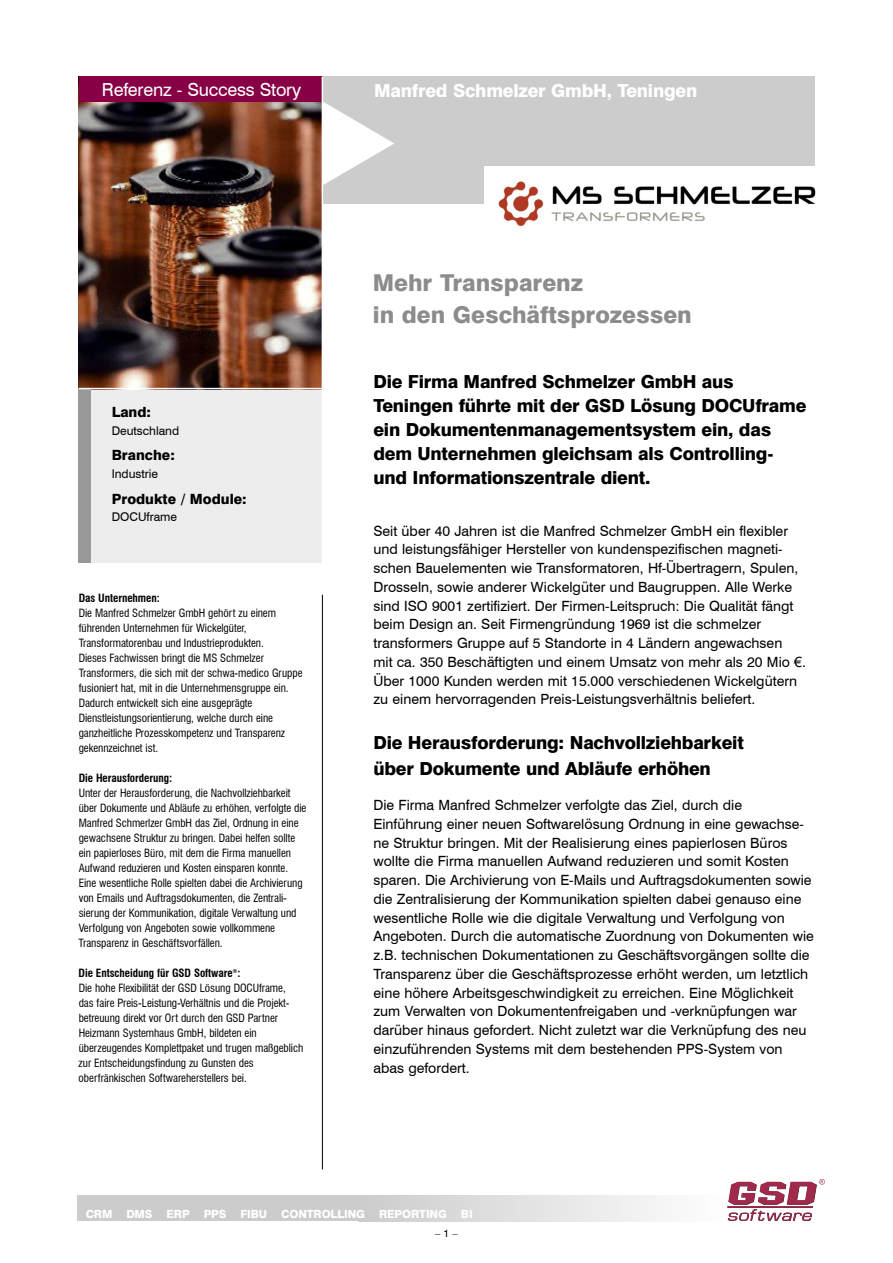
<style>
.page{position:relative;width:893px;height:1263px;background:#fff}
.page>*{position:absolute;margin:0;border:0;box-sizing:border-box;transform-origin:0 0}
.t1{font:800 23.25px/31.5px "Swiss 721 BT";color:#8c8c8c}
.t2{font:800 18px/24px "Swiss 721 BT";letter-spacing:-.01em;color:#000}
.t3{font:800 18px "Swiss 721 BT";letter-spacing:-.01em;color:#fff}
.t4{font:18px "Swiss 721 BT";letter-spacing:-.01em;color:#fff}
.t5{font:14.1px/18.8px "Swiss 721 BT";color:#000}
.t6{font:800 14.1px "Swiss 721 BT";color:#000}
.t7{font:12px "Swiss 721 BT";color:#000}
.t8{font:800 11.25px "Swiss 721 BT";letter-spacing:-.01em;color:#fff}
.t9{font:condensed 11.1px/15px "Swiss 721 BT";letter-spacing:-.005em;color:#000}
.t10{font:700 condensed 11.1px "Swiss 721 BT";letter-spacing:-.005em;color:#000}
.t11{font:10.5px "Swiss 721 BT";color:#000}
.s1{font-weight:700}
.s2{font-family:"Arial"}
</style>
<div class="page">
<div style="left:79px;top:388px;width:243px;height:175px;background:#ededed"></div>
<div style="left:79px;top:77px;width:736px;height:127px;background:#ccc"></div>
<img style="left:79px;top:102px;width:243px;height:286px">
<div style="left:79px;top:77px;width:243px;height:25px;background:#870046"></div>
<hr style="left:322px;top:595px;width:1px;height:574px;background:#000">
<div style="left:79px;top:389px;width:12px;height:174px;background:#999"></div>
<svg style="left:323px;top:102px;width:71px;height:83px"></svg>
<hr style="left:322px;top:77px;width:1px;height:486px;background:#fff">
<hr style="left:79px;top:388px;width:243px;height:1px;background:#fff">
<div style="left:359px;top:1196px;width:370px;height:25px;background:linear-gradient(to right,#ccc,#fefefe)"></div>
<div style="left:77px;top:1196px;width:283px;height:25px;background:#ccc"></div>
<hr style="left:727px;top:1206px;width:86px;height:2px;background:#231f20">
<hr style="left:727px;top:1206px;width:86px;height:1px;background:#a12a4c">
<svg style="left:728px;top:1179px;width:97px;height:42px"></svg>
<div style="left:484px;top:167px;width:341px;height:84px;background:#fff"></div>
<img style="left:498px;top:181px;width:318px;height:46px">
<p class="t4" style="left:102px;top:79px;width:201px">Referenz - Success Story</p>
<p class="t3" style="left:374px;top:79px;width:325px">Manfred Schmelzer GmbH, Teningen</p>
<p class="t6" style="left:112px;top:403px;width:41px">Land:</p>
<p class="t7" style="left:112px;top:423px;width:69px">Deutschland</p>
<p class="t6" style="left:112px;top:447px;width:65px">Branche:</p>
<p class="t7" style="left:112px;top:467px;width:48px">Industrie</p>
<p class="t6" style="left:112px;top:490px;width:137px">Produkte / Module:</p>
<p class="t7" style="left:112px;top:509px;width:67px">DOCUframe</p>
<p class="t10" style="left:79px;top:591px;width:83px">Das Unternehmen:</p>
<p class="t9" style="left:79px;top:606px;width:225px">Die Manfred Schmelzer GmbH gehört zu einem führenden Unternehmen für Wickelgüter, Transformatorenbau und Industrieprodukten.<br>Dieses Fachwissen bringt die MS Schmelzer Transformers, die sich mit der schwa-medico Gruppe fusioniert hat, mit in die Unternehmensgruppe ein.<br>Dadurch entwickelt sich eine ausgeprägte Dienstleistungsorientierung, welche durch eine ganzheitliche Prozesskompetenz und Transparenz gekennzeichnet ist.</p>
<p class="t10" style="left:79px;top:771px;width:95px">Die Herausforderung:</p>
<p class="t9" style="left:79px;top:786px;width:229px">Unter der Herausforderung, die Nachvollziehbarkeit über Dokumente und Abläufe zu erhöhen, verfolgte die Manfred Schmerlzer GmbH das Ziel, Ordnung in eine gewachsene Struktur zu bringen. Dabei helfen sollte ein papierloses Büro, mit dem die Firma manuellen Aufwand reduzieren und Kosten einsparen konnte.<br>Eine wesentliche Rolle spielten dabei die Archivierung von Emails und Auftragsdokumenten, die Zentrali&shy;sierung der Kommunikation, digitale Verwaltung und Verfolgung von Angeboten sowie vollkommene Transparenz in Geschäftsvorfällen.</p>
<p class="t9" style="left:79px;top:966px;width:226px"><span class="s1">Die Entscheidung für GSD Software</span><sup>®</sup><span class="s1">:<br></span>Die hohe Flexibilität der GSD Lösung DOCUframe, das faire Preis-Leistung-Verhältnis und die Projekt&shy;betreuung direkt vor Ort durch den GSD Partner Heizmann Systemhaus GmbH, bildeten ein überzeugendes Komplettpaket und trugen maßgeblich zur Entscheidungsfindung zu Gunsten des oberfränkischen Softwareherstellers bei.</p>
<h1 class="t1" style="left:373px;top:267px;width:320px">Mehr Transparenz<br>in den Geschäftsprozessen</h1>
<p class="t2" style="left:373px;top:369px;width:434px">Die Firma Manfred Schmelzer GmbH aus Teningen führte mit der GSD Lösung DOCUframe ein Dokumentenmanagementsystem ein, das dem Unternehmen gleichsam als Controlling&shy;und Informationszentrale dient.</p>
<p class="t5" style="left:373px;top:521px;width:434px">Seit über 40 Jahren ist die Manfred Schmelzer GmbH ein flexibler und leistungsfähiger Hersteller von kundenspezifischen magneti&shy;schen Bauelementen wie Transformatoren, Hf-Übertragern, Spulen, Drosseln, sowie anderer Wickelgüter und Baugruppen. Alle Werke sind ISO 9001 zertifiziert. Der Firmen-Leitspruch: Die Qualität fängt beim Design an. Seit Firmengründung 1969 ist die schmelzer transformers Gruppe auf 5 Standorte in 4 Ländern angewachsen<br>mit ca. 350 Beschäftigten und einem Umsatz von mehr als 20 Mio <span class="s2">€</span>.<br>Über 1000 Kunden werden mit 15.000 verschiedenen Wickelgütern zu einem hervorragenden Preis-Leistungsverhältnis beliefert.</p>
<p class="t2" style="left:373px;top:730px;width:372px;line-height:25.5px">Die Herausforderung: Nachvollziehbarkeit über Dokumente und Abläufe erhöhen</p>
<p class="t5" style="left:373px;top:795px;width:442px">Die Firma Manfred Schmelzer verfolgte das Ziel, durch die Einführung einer neuen Softwarelösung Ordnung in eine gewachse&shy;ne Struktur bringen. Mit der Realisierung eines papierlosen Büros wollte die Firma manuellen Aufwand reduzieren und somit Kosten sparen. Die Archivierung von E-Mails und Auftragsdokumenten sowie die Zentralisierung der Kommunikation spielten dabei genauso eine wesentliche Rolle wie die digitale Verwaltung und Verfolgung von Angeboten. Durch die automatische Zuordnung von Dokumenten wie z.B. technischen Dokumentationen zu Geschäftsvorgängen sollte die Transparenz über die Geschäftsprozesse erhöht werden, um letztlich eine höhere Arbeitsgeschwindigkeit zu erreichen. Eine Möglichkeit zum Verwalten von Dokumentenfreigaben und -verknüpfungen war darüber hinaus gefordert. Nicht zuletzt war die Verknüpfung des neu einzuführenden Systems mit dem bestehenden PPS-System von abas gefordert.</p>
<p class="t8" style="left:86px;top:1207px;width:389px">CRM DMS ERP PPS FIBU CONTROLLING REPORTING BI</p>
<p class="t11" style="left:435px;top:1227px;width:24px">–1–</p>
</div>
